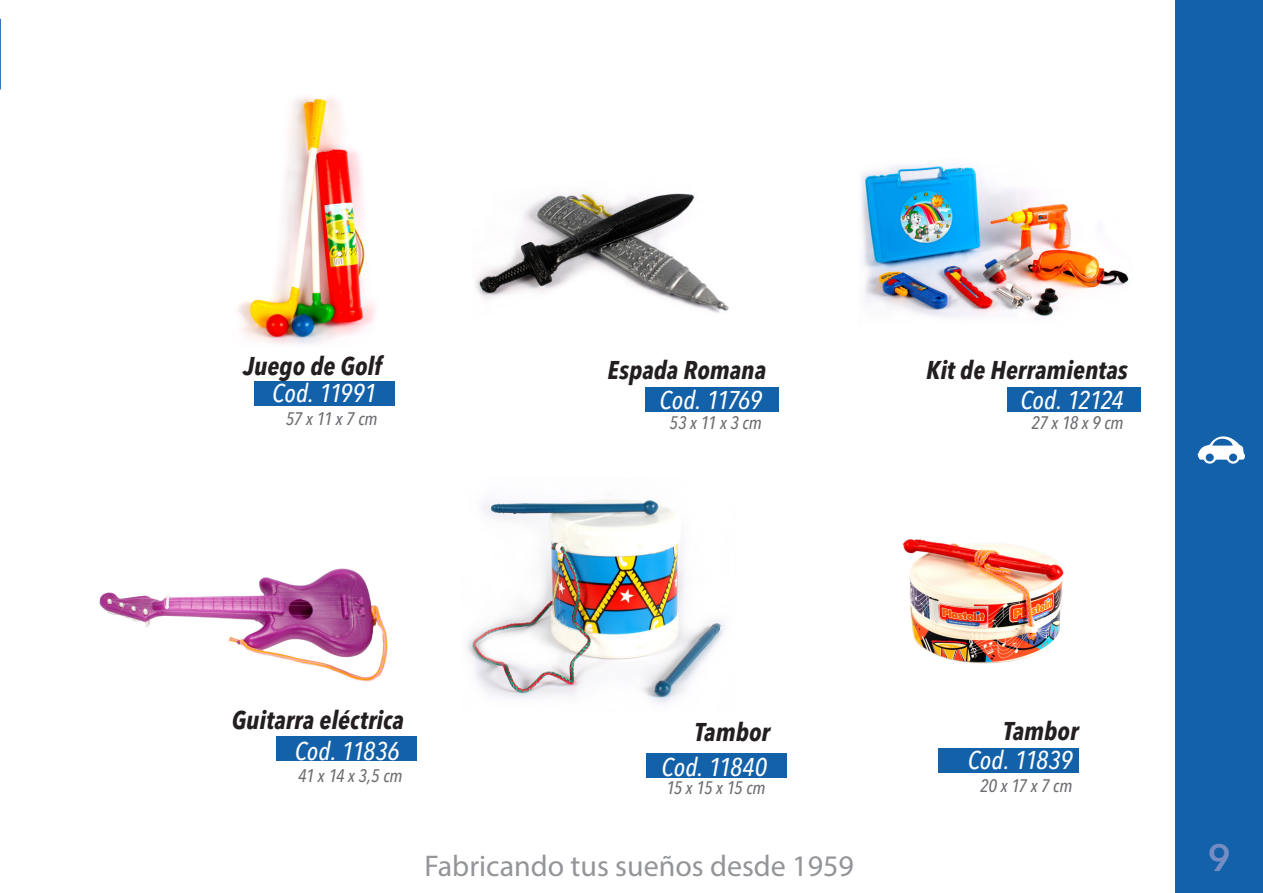
<style>
.page{position:relative;width:1263px;height:893px;background:#fff}
.page>*{position:absolute;margin:0;border:0;box-sizing:border-box;transform-origin:0 0}
.t1{font:600 37.5px "Avenir Next LT Pro";color:#758dc3}
.t2{font:30px "Myriad Pro";color:#939598}
.NombreP{font:italic 700 condensed 25.5px "Avenir Next LT Pro";color:#231f20}
.Codigo{font:italic 500 condensed 25.5px "Avenir Next LT Pro";letter-spacing:-.01em;color:#fff}
.Codigo-2{font:italic 500 condensed 25.5px "Avenir Next LT Pro";letter-spacing:-.04em;color:#fff}
.Codigo-3{font:italic 500 condensed 25.5px "Avenir Next LT Pro";letter-spacing:-.035em;color:#fff}
.dimen{font:italic 500 condensed 18px "Avenir Next LT Pro";letter-spacing:-.03em;color:#6c6d70}
</style>
<div class="page">
<div style="left:1176px;top:0;width:87px;height:893px;background:#1361a9"></div>
<svg style="left:1197px;top:436px;width:48px;height:28px"></svg>
<svg style="left:0;top:19px;width:1px;height:70px"></svg>
<div style="left:645px;top:387px;width:134px;height:24px;background:#1361a9"></div>
<div style="left:1007px;top:387px;width:134px;height:24px;background:#1361a9"></div>
<div style="left:276px;top:737px;width:140px;height:24px;background:#1361a9"></div>
<img style="left:475px;top:192px;width:254px;height:121px">
<img style="left:861px;top:165px;width:268px;height:152px">
<img style="left:99px;top:568px;width:289px;height:114px">
<img style="left:238px;top:96px;width:137px;height:248px">
<div style="left:254px;top:381px;width:141px;height:24px;background:#1361a9"></div>
<img style="left:467px;top:499px;width:258px;height:204px">
<img style="left:903px;top:539px;width:161px;height:125px">
<div style="left:646px;top:754px;width:141px;height:24px;background:#1361a9"></div>
<div style="left:938px;top:748px;width:140px;height:24px;background:#1361a9"></div>
<p class="NombreP" style="left:243px;top:350px;width:140px">Juego de Golf</p>
<p class="dimen" style="left:286px;top:408px;width:93px">57 x 11 x 7 cm</p>
<p class="Codigo" style="left:272px;top:378px;width:106px">Cod. 11991</p>
<p class="NombreP" style="left:608px;top:354px;width:160px">Espada Romana</p>
<p class="NombreP" style="left:926px;top:354px;width:203px">Kit de Herramientas</p>
<p class="Codigo-2" style="left:659px;top:384px;width:104px">Cod. 11769</p>
<p class="Codigo-3" style="left:1020px;top:384px;width:105px">Cod. 12124</p>
<p class="dimen" style="left:670px;top:412px;width:94px">53 x 11 x 3 cm</p>
<p class="dimen" style="left:1031px;top:412px;width:94px">27 x 18 x 9 cm</p>
<p class="NombreP" style="left:232px;top:704px;width:173px">Guitarra eléctrica</p>
<p class="Codigo" style="left:295px;top:735px;width:106px">Cod. 11836</p>
<p class="dimen" style="left:298px;top:765px;width:106px">41 x 14 x 3,5 cm</p>
<p class="NombreP" style="left:1003px;top:715px;width:77px">Tambor</p>
<p class="NombreP" style="left:695px;top:717px;width:77px">Tambor</p>
<p class="dimen" style="left:666px;top:777px;width:101px">15 x 15 x 15 cm</p>
<p class="dimen" style="left:980px;top:775px;width:94px">20 x 17 x 7 cm</p>
<p class="Codigo" style="left:661px;top:752px;width:107px">Cod. 11840</p>
<p class="Codigo" style="left:968px;top:744px;width:106px">Cod. 11839</p>
<p class="t2" style="left:425px;top:847px;width:431px">Fabricando tus sueños desde 1959</p>
<p class="t1" style="left:1208px;top:835px;width:24px">9</p>
</div>
